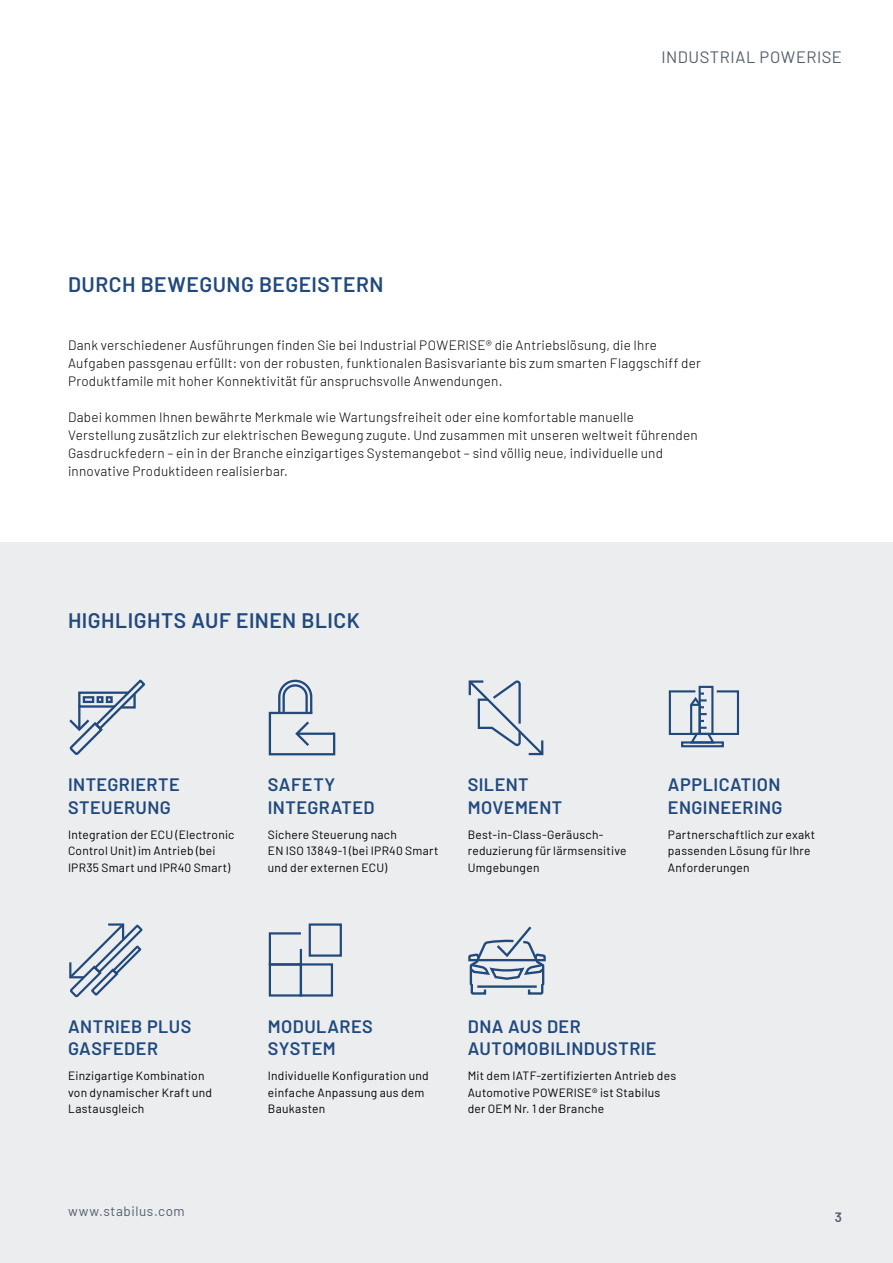
<style>
.page{position:relative;width:893px;height:1263px;background:#fff}
.page>*{position:absolute;margin:0;border:0;box-sizing:border-box;transform-origin:0 0}
.t1{font:600 21px "Barlow";letter-spacing:.02em;color:#21497c}
.t2{font:600 18px/22.5px "Barlow";letter-spacing:.025em;color:#21497c}
.t3{font:16.5px "Barlow";letter-spacing:.03em;color:#525f6b}
.t4{font:300 13.5px/18px "Barlow";letter-spacing:.015em;color:#000}
.t5{font:13.5px "Barlow";letter-spacing:.045em;color:#525f6b}
.t6{font:600 13.5px "Barlow";color:#525f6b}
.t7{font:12px/16.5px "Barlow";letter-spacing:.02em;color:#000}
</style>
<div class="page">
<div style="left:0;top:543px;width:893px;height:720px;background:#ebedef"></div>
<svg style="left:468px;top:680px;width:76px;height:76px"></svg>
<svg style="left:268px;top:931px;width:66px;height:66px"></svg>
<div style="left:309px;top:923px;width:33px;height:34px;border:2px solid #21497c"></div>
<svg style="left:69px;top:679px;width:77px;height:76px"></svg>
<div style="left:106px;top:696px;width:7px;height:7px;border:2px solid #21497c"></div>
<svg style="left:69px;top:923px;width:74px;height:75px"></svg>
<svg style="left:468px;top:926px;width:78px;height:69px"></svg>
<div style="left:681px;top:741px;width:43px;height:6px;border:2px solid #21497c"></div>
<div style="left:699px;top:686px;width:14px;height:49px;border:2px solid #21497c"></div>
<svg style="left:668px;top:689px;width:72px;height:56px"></svg>
<svg style="left:268px;top:679px;width:68px;height:77px"></svg>
<hr style="left:297px;top:732px;width:37px;height:3px;background:#21497c">
<h1 class="t1" style="left:68px;top:269px;width:317px">DURCH BEWEGUNG BEGEISTERN</h1>
<p class="t3" style="left:662px;top:45px;width:182px">INDUSTRIAL POWERISE</p>
<p class="t4" style="left:68px;top:335px;width:634px">Dank verschiedener Ausführungen finden Sie bei Industrial POWERISE® die Antriebslösung, die Ihre<br>Aufgaben passgenau erfüllt: von der robusten, funktionalen Basisvariante bis zum smarten Flaggschiff der<br>Produktfamile mit hoher Konnektivität für anspruchsvolle Anwendungen.</p>
<p class="t4" style="left:68px;top:407px;width:631px">Dabei kommen Ihnen bewährte Merkmale wie Wartungsfreiheit oder eine komfortable manuelle Verstellung zusätzlich zur elektrischen Bewegung zugute. Und zusammen mit unseren weltweit führenden Gasdruckfedern – ein in der Branche einzigartiges Systemangebot – sind völlig neue, individuelle und innovative Produktideen realisierbar.</p>
<h1 class="t1" style="left:68px;top:605px;width:293px">HIGHLIGHTS AUF EINEN BLICK</h1>
<h2 class="t2" style="left:68px;top:772px;width:113px">INTEGRIERTE<br>STEUERUNG</h2>
<p class="t7" style="left:68px;top:825px;width:168px">Integration der ECU (Electronic<br>Control Unit) im Antrieb (bei<br>IPR35 Smart und IPR40 Smart)</p>
<h2 class="t2" style="left:268px;top:772px;width:108px">SAFETY<br>INTEGRATED</h2>
<p class="t7" style="left:268px;top:825px;width:172px">Sichere Steuerung nach<br>EN ISO 13849-1 (bei IPR40 Smart und der externen ECU)</p>
<h2 class="t2" style="left:468px;top:772px;width:96px">SILENT<br>MOVEMENT</h2>
<p class="t7" style="left:468px;top:825px;width:160px">Best-in-Class-Geräusch&shy;reduzierung für lärmsensitive<br>Umgebungen</p>
<h2 class="t2" style="left:668px;top:772px;width:116px">APPLICATION<br>ENGINEERING</h2>
<p class="t7" style="left:668px;top:825px;width:149px">Partnerschaftlich zur exakt passenden Lösung für Ihre<br>Anforderungen</p>
<h2 class="t2" style="left:68px;top:1013px;width:125px">ANTRIEB PLUS<br>GASFEDER</h2>
<p class="t7" style="left:68px;top:1067px;width:146px">Einzigartige Kombination von dynamischer Kraft und<br>Lastausgleich</p>
<p class="t5" style="left:68px;top:1201px;width:118px">www.stabilus.com</p>
<h2 class="t2" style="left:268px;top:1013px;width:107px">MODULARES<br>SYSTEM</h2>
<p class="t7" style="left:268px;top:1067px;width:162px">Individuelle Konfiguration und einfache Anpassung aus dem<br>Baukasten</p>
<h2 class="t2" style="left:468px;top:1013px;width:190px">DNA AUS DER<br>AUTOMOBILINDUSTRIE</h2>
<p class="t7" style="left:468px;top:1067px;width:210px">Mit dem IATF-zertifizierten Antrieb des<br>Automotive POWERISE® ist Stabilus der OEM Nr. 1 der Branche</p>
<p class="t6" style="left:835px;top:1208px;width:9px">3</p>
</div>
